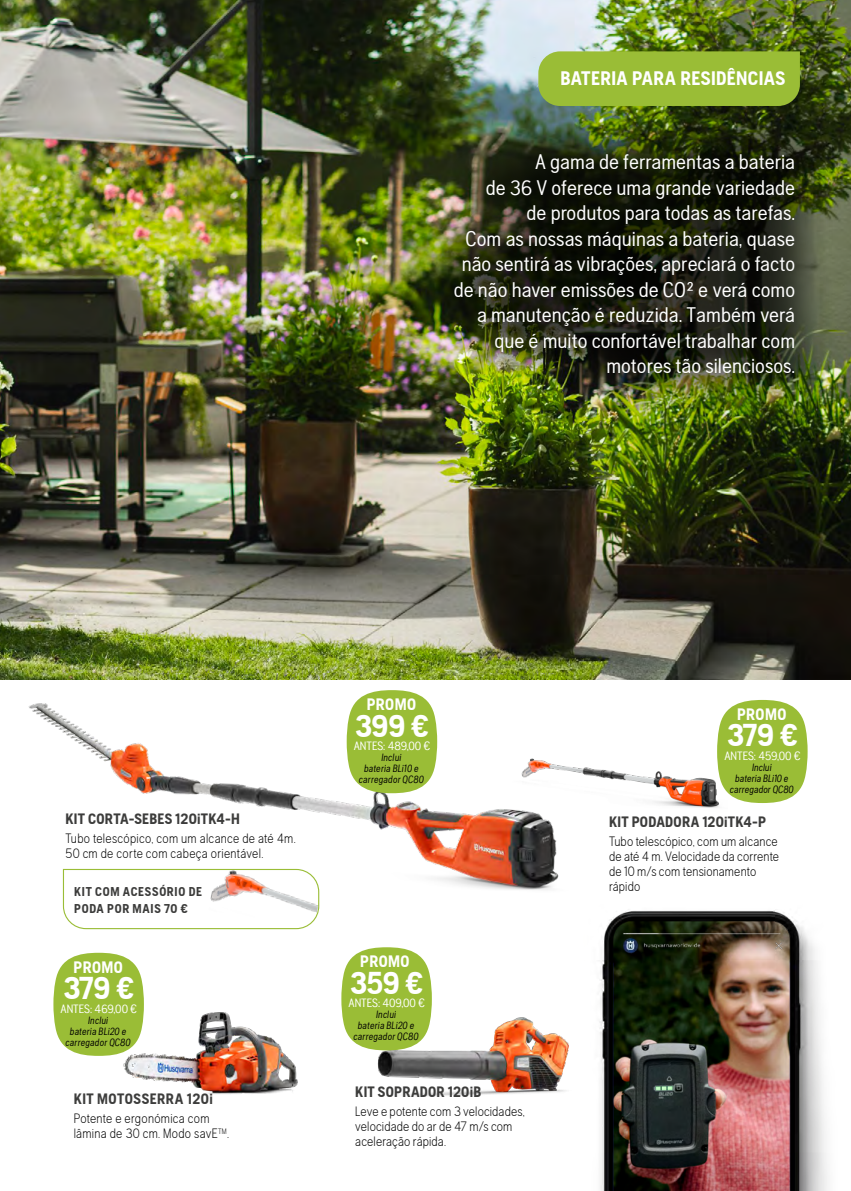
<style>
.page{position:relative;width:851px;height:1191px;background:#fff}
.page>*{position:absolute;margin:0;border:0;box-sizing:border-box;transform-origin:0 0}
.t1{font:700 31.5px "Husqvarna Gothic";letter-spacing:-.02em;color:#fff}
.t2{font:21px/25.5px "Husqvarna Gothic";color:#fff;text-align:right}
.t3{font:700 19.5px "Husqvarna Gothic";letter-spacing:.02em;color:#fff}
.t4{font:700 16.5px "Husqvarna Gothic";letter-spacing:.025em;color:#fff}
.t5{font:700 15px "Husqvarna Gothic";letter-spacing:.015em;color:#3c3c3b}
.t6{font:700 15px "Husqvarna Gothic";letter-spacing:.03em;color:#3d3d3c}
.t7{font:300 13.5px/15px "Husqvarna Gothic";letter-spacing:.01em;color:#000}
.t8{font:700 12.75px/16.5px "Husqvarna Gothic";letter-spacing:.055em;color:#3c3c3b}
.t9{font:12px "Husqvarna Gothic";color:#fff}
.t10{font:italic 10.5px/10.8px "Husqvarna Gothic";letter-spacing:.025em;color:#000;text-align:center;scale:.9 1}
</style>
<div class="page">
<img style="left:0;top:0;width:850px;height:679px">
<div style="left:538px;top:51px;width:261px;height:55px;background:#9abd36"></div>
<svg style="left:62px;top:898px;width:146px;height:31px"></svg>
<img style="left:208px;top:898px;width:112px;height:32px">
<img style="left:666px;top:803px;width:53px;height:5px">
<img style="left:573px;top:767px;width:145px;height:38px">
<img style="left:28px;top:703px;width:545px;height:195px">
<img style="left:377px;top:1017px;width:187px;height:79px">
<img style="left:123px;top:1012px;width:175px;height:82px">
<div style="left:414px;top:114px;width:421px;height:301px;background:#000;opacity:.75"></div>
<img style="left:564px;top:910px;width:264px;height:281px">
<svg style="left:346px;top:690px;width:91px;height:103px;background:#a7c651"></svg>
<svg style="left:717px;top:700px;width:90px;height:103px;background:#a7c550"></svg>
<svg style="left:341px;top:947px;width:91px;height:103px;background:#a7c651"></svg>
<svg style="left:53px;top:952px;width:91px;height:103px;background:#a7c651"></svg>
<p class="t3" style="left:560px;top:67px;width:226px">BATERIA PARA RESIDÊNCIAS</p>
<p class="t2" style="left:453px;top:149px;width:343px">A gama de ferramentas a bateria<br>de 36 V oferece uma grande variedade<br>de produtos para todas as tarefas.<br>Com as nossas máquinas a bateria, quase não sentirá as vibrações, apreciará o facto de não haver emissões de CO² e verá como a manutenção é reduzida. Também verá que é muito confortável trabalhar com motores tão silenciosos.</p>
<p class="t5" style="left:65px;top:810px;width:176px">KIT CORTA-SEBES 120iTK4-H</p>
<p class="t7" style="left:65px;top:831px;width:232px">Tubo telescópico, com um alcance de até 4m.<br>50 cm de corte com cabeça orientável.</p>
<p class="t8" style="left:74px;top:883px;width:129px">KIT COM ACESSÓRIO DE<br>PODA POR MAIS 70 €</p>
<p class="t4" style="left:74px;top:957px;width:51px">PROMO</p>
<h1 class="t1" style="left:63px;top:970px;width:72px">379 €</h1>
<p class="t9" style="left:60px;top:1001px;width:78px">ANTES: 469,00 €</p>
<p class="t10" style="left:65px;top:1014px;width:74px">Inclui<br>bateria BLi20 e carregador QC80</p>
<p class="t6" style="left:74px;top:1090px;width:141px">KIT MOTOSSERRA 120i</p>
<p class="t7" style="left:74px;top:1111px;width:157px">Potente e ergonómica com lâmina de 30 cm. Modo savE<sup>TM</sup>.</p>
<p class="t4" style="left:367px;top:695px;width:51px">PROMO</p>
<h1 class="t1" style="left:355px;top:707px;width:75px">399 €</h1>
<p class="t9" style="left:353px;top:739px;width:78px">ANTES: 489,00 €</p>
<p class="t10" style="left:358px;top:752px;width:74px">Inclui<br>bateria BLi10 e carregador QC80</p>
<p class="t4" style="left:360px;top:951px;width:51px">PROMO</p>
<h1 class="t1" style="left:350px;top:964px;width:75px">359 €</h1>
<p class="t9" style="left:348px;top:996px;width:78px">ANTES: 409,00 €</p>
<p class="t10" style="left:353px;top:1009px;width:74px">Inclui<br>bateria BLi20 e carregador QC80</p>
<p class="t5" style="left:355px;top:1083px;width:127px">KIT SOPRADOR 120iB</p>
<p class="t7" style="left:355px;top:1104px;width:171px">Leve e potente com 3 velocidades, velocidade do ar de 47 m/s com aceleração rápida.</p>
<p class="t4" style="left:737px;top:704px;width:51px">PROMO</p>
<h1 class="t1" style="left:727px;top:717px;width:72px">379 €</h1>
<p class="t9" style="left:724px;top:749px;width:78px">ANTES: 459,00 €</p>
<p class="t10" style="left:729px;top:762px;width:72px">Inclui<br>bateria BLi10 e carregador QC80</p>
<p class="t5" style="left:609px;top:813px;width:159px">KIT PODADORA 120iTK4-P</p>
<p class="t7" style="left:609px;top:834px;width:171px">Tubo telescópico, com um alcance de até 4 m. Velocidade da corrente de 10 m/s com tensionamento rápido</p>
</div>
